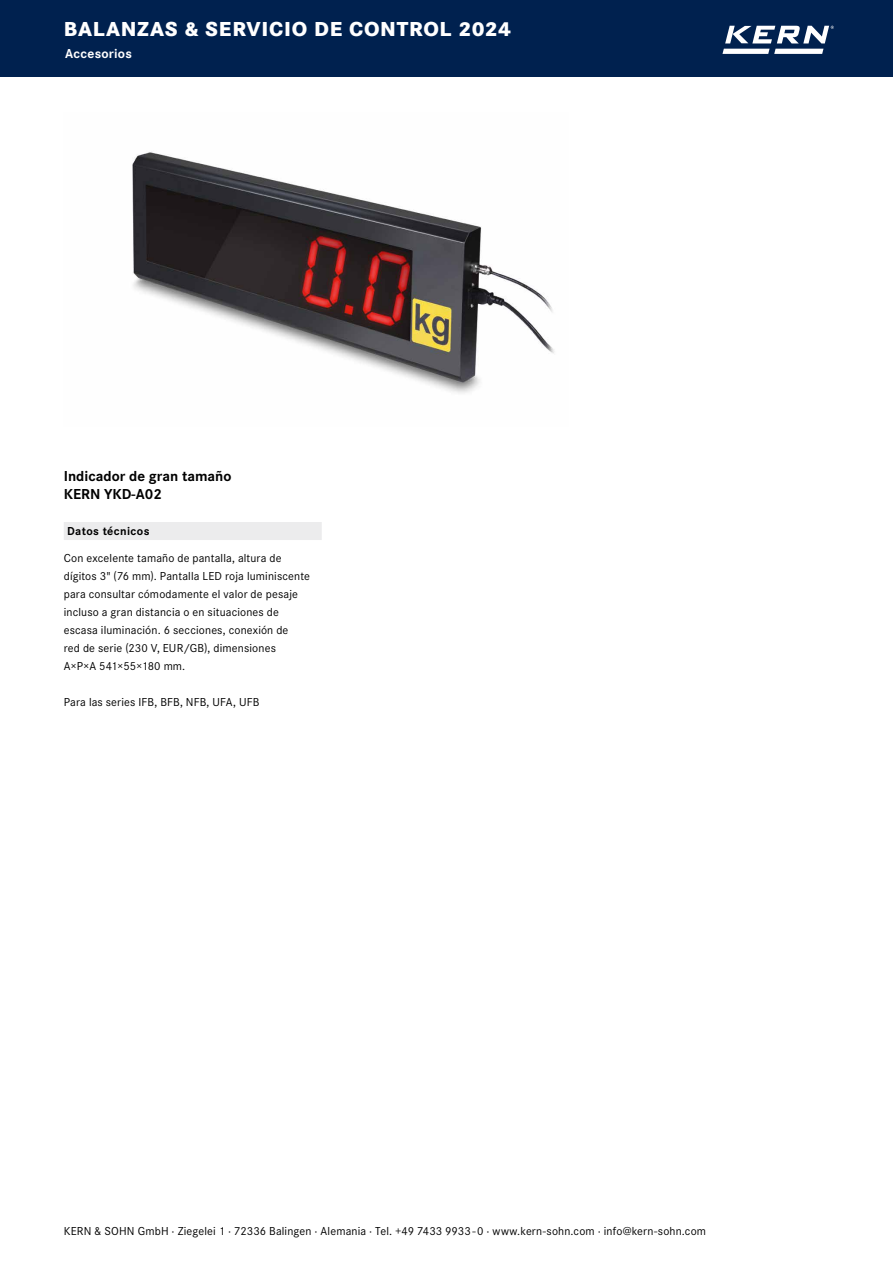
<style>
.page{position:relative;width:893px;height:1263px;background:#fff}
.page>*{position:absolute;margin:0;border:0;box-sizing:border-box;transform-origin:0 0}
.t1{font:800 21px "Corporate S Pro";letter-spacing:.035em;color:#fff}
.t2{font:700 15px/18px "Corporate S Pro";color:#000}
.t3{font:700 13.5px "Corporate S Pro";letter-spacing:.015em;color:#fff}
.t4{font:12px/18px "Corporate S Pro";letter-spacing:.01em;color:#000}
.t5{font:700 12px "Corporate S Pro";letter-spacing:.03em;color:#000}
</style>
<div class="page">
<div style="left:0;top:0;width:893px;height:76px;background:#00214f"></div>
<svg style="left:722px;top:49px;width:101px;height:5px"></svg>
<svg style="left:725px;top:26px;width:109px;height:17px"></svg>
<img style="left:132px;top:152px;width:423px;height:241px">
<div style="left:64px;top:522px;width:258px;height:18px;background:#ececed"></div>
<h1 class="t1" style="left:64px;top:12px;width:449px">BALANZAS &amp; SERVICIO DE CONTROL 2024</h1>
<p class="t3" style="left:65px;top:43px;width:68px">Accesorios</p>
<p class="t2" style="left:64px;top:466px;width:169px">Indicador de gran tamaño<br>KERN YKD-A02</p>
<p class="t5" style="left:67px;top:522px;width:84px">Datos técnicos</p>
<p class="t4" style="left:64px;top:548px;width:248px">Con excelente tamaño de pantalla, altura de dígitos 3" (76 mm). Pantalla LED roja luminiscente para consultar cómodamente el valor de pesaje incluso a gran distancia o en situaciones de escasa iluminación. 6 secciones, conexión de<br>red de serie (230 V, EUR/GB), dimensiones A×P×A 541×55×180 mm.</p>
<p class="t4" style="left:64px;top:692px;width:197px">Para las series IFB, BFB, NFB, UFA, UFB</p>
<p class="t4" style="left:64px;top:1221px;width:644px">KERN &amp; SOHN GmbH · Ziegelei 1 · 72336 Balingen · Alemania · Tel. +49 7433 9933 - 0 · www.kern-sohn.com · info@kern-sohn.com</p>
</div>
